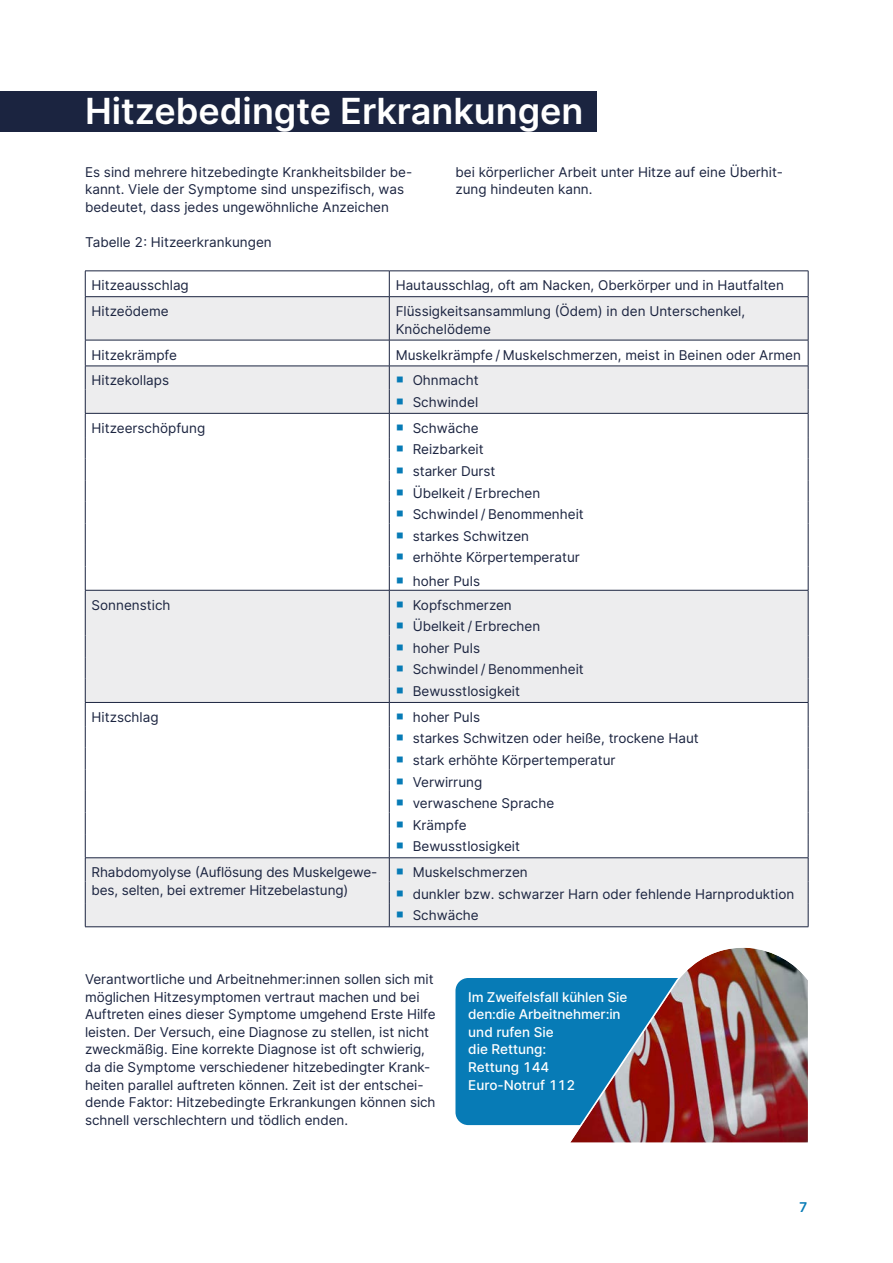
<style>
.page{position:relative;width:893px;height:1263px;background:#fff}
.page>*{position:absolute;margin:0;border:0;box-sizing:border-box;transform-origin:0 0}
.t1{font:600 36px "Inter";color:#fff}
.fließtext{font:13.5px/17.5px "Inter";color:#1b2440}
.Tabelle_Inhalt{font:13.5px/17.5px "Inter";color:#1b2440}
.Infobox_copy_nach_Head{font:500 13.5px/17.5px "Inter";letter-spacing:-.01em;color:#fff}
.t2{font:600 13.5px "Inter";color:#077bb6}
</style>
<div class="page">
<div style="left:0;top:91px;width:596px;height:40px;background:#1b2440"></div>
<svg style="left:86px;top:297px;width:722px;height:629px"></svg>
<hr style="left:85px;top:271px;width:304px;height:1px;background:#1b2440">
<svg style="left:85px;top:271px;width:1px;height:25px"></svg>
<hr style="left:389px;top:271px;width:419px;height:1px;background:#1b2440">
<svg style="left:389px;top:271px;width:1px;height:25px"></svg>
<svg style="left:808px;top:271px;width:1px;height:25px"></svg>
<hr style="left:85px;top:296px;width:304px;height:1px;background:#1b2440">
<hr style="left:85px;top:297px;width:1px;height:43px;background:#1b2440">
<hr style="left:389px;top:296px;width:419px;height:1px;background:#1b2440">
<hr style="left:389px;top:297px;width:1px;height:43px;background:#1b2440">
<hr style="left:808px;top:297px;width:1px;height:43px;background:#1b2440">
<hr style="left:85px;top:340px;width:304px;height:1px;background:#1b2440">
<hr style="left:389px;top:340px;width:419px;height:1px;background:#1b2440">
<hr style="left:85px;top:366px;width:304px;height:1px;background:#1b2440">
<hr style="left:389px;top:366px;width:419px;height:1px;background:#1b2440">
<hr style="left:85px;top:413px;width:304px;height:1px;background:#1b2440">
<hr style="left:389px;top:413px;width:419px;height:1px;background:#1b2440">
<hr style="left:85px;top:590px;width:304px;height:1px;background:#1b2440">
<hr style="left:389px;top:590px;width:419px;height:1px;background:#1b2440">
<hr style="left:85px;top:702px;width:304px;height:1px;background:#1b2440">
<hr style="left:389px;top:702px;width:419px;height:1px;background:#1b2440">
<hr style="left:85px;top:857px;width:304px;height:1px;background:#1b2440">
<hr style="left:389px;top:857px;width:419px;height:1px;background:#1b2440">
<svg style="left:85px;top:340px;width:1px;height:586px"></svg>
<svg style="left:389px;top:340px;width:1px;height:586px"></svg>
<svg style="left:808px;top:340px;width:1px;height:586px"></svg>
<hr style="left:85px;top:926px;width:304px;height:1px;background:#1b2440">
<hr style="left:389px;top:926px;width:419px;height:1px;background:#1b2440">
<div style="left:455px;top:978px;width:353px;height:147px;background:#077bb6;border-radius:13px"></div>
<img style="left:566px;top:947px;width:242px;height:196px">
<svg style="left:397px;top:377px;width:6px;height:6px"></svg>
<svg style="left:397px;top:398px;width:6px;height:6px"></svg>
<svg style="left:397px;top:424px;width:6px;height:6px"></svg>
<svg style="left:397px;top:446px;width:6px;height:6px"></svg>
<svg style="left:397px;top:467px;width:6px;height:6px"></svg>
<svg style="left:397px;top:489px;width:6px;height:6px"></svg>
<svg style="left:397px;top:511px;width:6px;height:6px"></svg>
<svg style="left:397px;top:532px;width:6px;height:6px"></svg>
<svg style="left:397px;top:554px;width:6px;height:6px"></svg>
<svg style="left:397px;top:578px;width:6px;height:5px"></svg>
<svg style="left:397px;top:601px;width:6px;height:6px"></svg>
<svg style="left:397px;top:623px;width:6px;height:6px"></svg>
<svg style="left:397px;top:644px;width:6px;height:6px"></svg>
<svg style="left:397px;top:666px;width:6px;height:6px"></svg>
<svg style="left:397px;top:688px;width:6px;height:5px"></svg>
<svg style="left:397px;top:713px;width:6px;height:6px"></svg>
<svg style="left:397px;top:735px;width:6px;height:6px"></svg>
<svg style="left:397px;top:757px;width:6px;height:5px"></svg>
<svg style="left:397px;top:778px;width:6px;height:6px"></svg>
<svg style="left:397px;top:800px;width:6px;height:6px"></svg>
<svg style="left:397px;top:821px;width:6px;height:6px"></svg>
<svg style="left:397px;top:843px;width:6px;height:6px"></svg>
<svg style="left:397px;top:869px;width:6px;height:6px"></svg>
<svg style="left:397px;top:890px;width:6px;height:6px"></svg>
<svg style="left:397px;top:912px;width:6px;height:6px"></svg>
<h1 class="t1" style="left:85px;top:84px;width:500px">Hitzebedingte Erkrankungen</h1>
<p class="fließtext" style="left:85px;top:163px;width:329px">Es sind mehrere hitzebedingte Krankheitsbilder be&shy;kannt. Viele der Symptome sind unspezifisch, was bedeutet, dass jedes ungewöhnliche Anzeichen</p>
<p class="fließtext" style="left:455px;top:163px;width:329px">bei körperlicher Arbeit unter Hitze auf eine Überhit&shy;zung hindeuten kann.</p>
<p class="fließtext" style="left:85px;top:233px;width:188px">Tabelle 2: Hitzeerkrankungen</p>
<p class="Tabelle_Inhalt" style="left:92px;top:276px;width:99px">Hitzeausschlag</p>
<p class="Tabelle_Inhalt" style="left:396px;top:276px;width:390px">Hautausschlag, oft am Nacken, Oberkörper und in Hautfalten</p>
<p class="Tabelle_Inhalt" style="left:92px;top:302px;width:78px">Hitzeödeme</p>
<p class="Tabelle_Inhalt" style="left:396px;top:302px;width:351px">Flüssigkeitsansammlung (Ödem) in den Unterschenkel,<br>Knöchelödeme</p>
<p class="Tabelle_Inhalt" style="left:92px;top:346px;width:87px">Hitzekrämpfe</p>
<p class="Tabelle_Inhalt" style="left:396px;top:346px;width:407px">Muskelkrämpfe / Muskelschmerzen, meist in Beinen oder Armen</p>
<p class="Tabelle_Inhalt" style="left:92px;top:371px;width:79px">Hitzekollaps</p>
<p class="fließtext" style="left:413px;top:371px;width:67px">Ohnmacht</p>
<p class="fließtext" style="left:413px;top:393px;width:67px">Schwindel</p>
<p class="Tabelle_Inhalt" style="left:92px;top:419px;width:115px">Hitzeerschöpfung</p>
<p class="fließtext" style="left:413px;top:419px;width:68px">Schwäche</p>
<p class="fließtext" style="left:413px;top:440px;width:72px">Reizbarkeit</p>
<p class="fließtext" style="left:413px;top:462px;width:84px">starker Durst</p>
<p class="fließtext" style="left:413px;top:484px;width:129px">Übelkeit / Erbrechen</p>
<p class="fließtext" style="left:413px;top:505px;width:173px">Schwindel / Benommenheit</p>
<p class="fließtext" style="left:413px;top:527px;width:118px">starkes Schwitzen</p>
<p class="fließtext" style="left:413px;top:548px;width:169px">erhöhte Körpertemperatur</p>
<p class="fließtext" style="left:413px;top:572px;width:69px">hoher Puls</p>
<p class="Tabelle_Inhalt" style="left:92px;top:596px;width:80px">Sonnenstich</p>
<p class="fließtext" style="left:413px;top:596px;width:101px">Kopfschmerzen</p>
<p class="fließtext" style="left:413px;top:617px;width:129px">Übelkeit / Erbrechen</p>
<p class="fließtext" style="left:413px;top:639px;width:69px">hoher Puls</p>
<p class="fließtext" style="left:413px;top:660px;width:173px">Schwindel / Benommenheit</p>
<p class="fließtext" style="left:413px;top:682px;width:109px">Bewusstlosigkeit</p>
<p class="Tabelle_Inhalt" style="left:92px;top:708px;width:69px">Hitzschlag</p>
<p class="fließtext" style="left:413px;top:708px;width:69px">hoher Puls</p>
<p class="fließtext" style="left:413px;top:729px;width:288px">starkes Schwitzen oder heiße, trockene Haut</p>
<p class="fließtext" style="left:413px;top:751px;width:204px">stark erhöhte Körpertemperatur</p>
<p class="fließtext" style="left:413px;top:773px;width:71px">Verwirrung</p>
<p class="fließtext" style="left:413px;top:794px;width:143px">verwaschene Sprache</p>
<p class="fließtext" style="left:413px;top:816px;width:55px">Krämpfe</p>
<p class="fließtext" style="left:413px;top:837px;width:109px">Bewusstlosigkeit</p>
<p class="Tabelle_Inhalt" style="left:92px;top:863px;width:285px">Rhabdomyolyse (Auflösung des Muskelgewe&shy;bes, selten, bei extremer Hitzebelastung)</p>
<p class="fließtext" style="left:413px;top:863px;width:117px">Muskelschmerzen</p>
<p class="fließtext" style="left:413px;top:885px;width:383px">dunkler bzw. schwarzer Harn oder fehlende Harnproduktion</p>
<p class="fließtext" style="left:413px;top:906px;width:68px">Schwäche</p>
<p class="fließtext" style="left:85px;top:970px;width:352px">Verantwortliche und Arbeitnehmer:innen sollen sich mit möglichen Hitzesymptomen vertraut machen und bei Auftreten eines dieser Symptome umgehend Erste Hilfe leisten. Der Versuch, eine Diagnose zu stellen, ist nicht zweckmäßig. Eine korrekte Diagnose ist oft schwierig, da die Symptome verschiedener hitzebedingter Krank&shy;heiten parallel auftreten können. Zeit ist der entschei&shy;dende Faktor: Hitzebedingte Erkrankungen können sich schnell verschlechtern und tödlich enden.</p>
<p class="Infobox_copy_nach_Head" style="left:468px;top:988px;width:161px">Im Zweifelsfall kühlen Sie den:die Arbeitnehmer:in und rufen Sie<br>die Rettung:<br>Rettung 144<br>Euro-Notruf 112</p>
<p class="t2" style="left:799px;top:1197px;width:11px">7</p>
</div>
